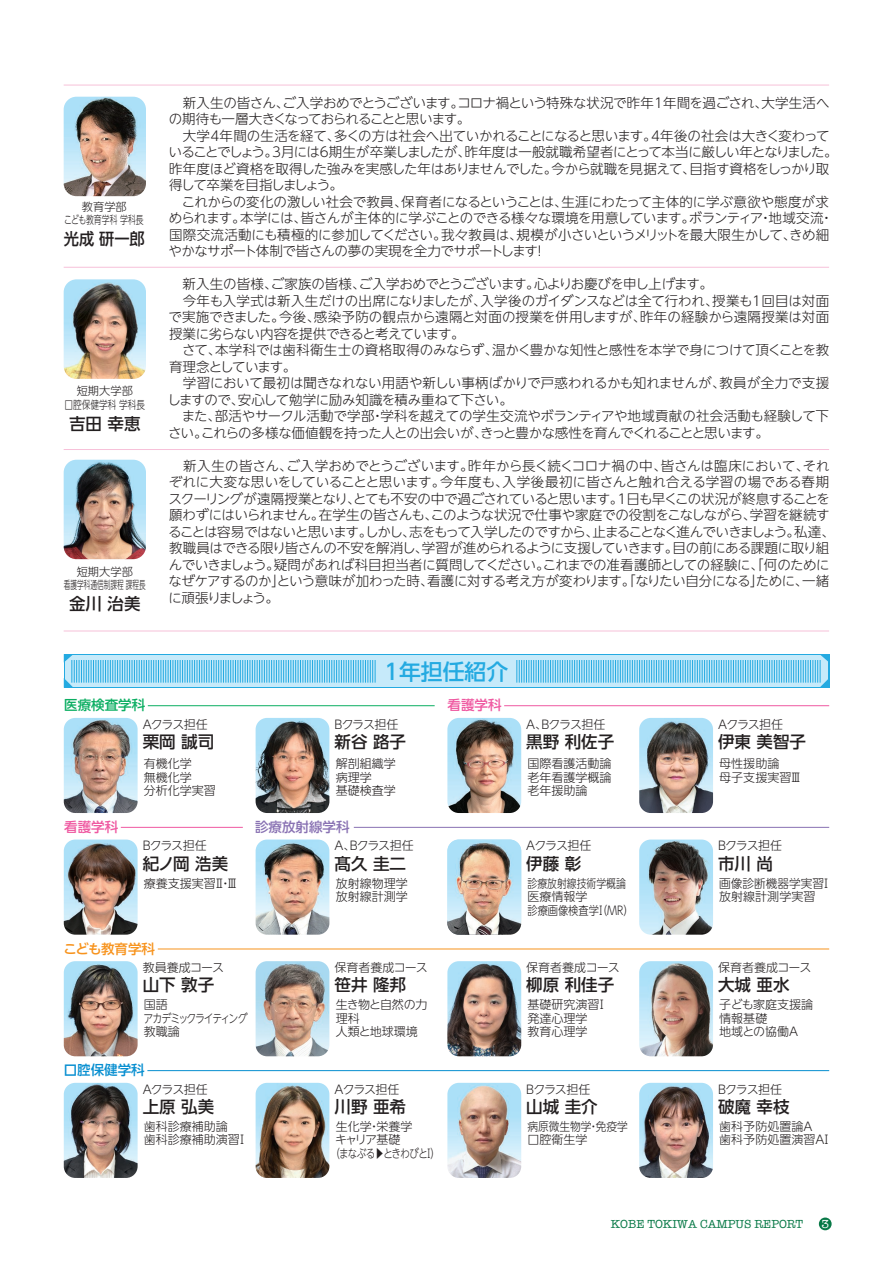
<style>
.page{position:relative;width:893px;height:1263px;background:#fff}
.page>*{position:absolute;margin:0;border:0;box-sizing:border-box;transform-origin:0 0}
.t1{font:500 21.9px "UD Shin Go NT Pro";color:#24aae1}
.t2{font:500 16.5px "UD Shin Go NT Pro";color:#231f20}
.t3{font:500 16.5px "UD Shin Go NT Pro";color:#231f20;scale:.92 1}
.t4{font:300 13.5px/16.5px "UD Shin Go NT Pro";letter-spacing:-.03em;color:#231f20}
.t5{font:500 13.5px "UD Shin Go NT Pro";color:#ef59a1}
.t6{font:500 13.5px "UD Shin Go NT Pro";letter-spacing:-.025em;color:#f7931d}
.t7{font:500 13.5px "UD Shin Go NT Pro";color:#8972b3}
.t8{font:500 13.5px "UD Shin Go NT Pro";color:#0bae62}
.t9{font:500 13.5px "UD Shin Go NT Pro";color:#068ed0}
.t10{font:300 12px/13.5px "UD Shin Go NT Pro";color:#231f20}
.t11{font:300 12px/13.5px "UD Shin Go NT Pro";color:#231f20;scale:.82 1}
.t12{font:12px "American Typewriter";color:#087947}
.t13{font:300 12px/13.5px "UD Shin Go NT Pro";letter-spacing:-.105em;color:#231f20}
.t14{font:300 12px/13.5px "UD Shin Go NT Pro";letter-spacing:-.02em;color:#231f20}
.t15{font:300 12px/13.5px "UD Shin Go NT Pro";color:#231f20;scale:.89 1}
.t16{font:300 12px "UD Shin Go NT Pro";letter-spacing:-.07em;color:#231f20;scale:.79 1}
.t17{font:300 12px "UD Shin Go NT Pro";letter-spacing:-.025em;color:#231f20}
.t18{font:12px "American Typewriter";color:#fff}
.t19{font:300 11.25px/13.5px "UD Shin Go NT Pro";color:#231f20;text-align:center}
</style>
<div class="page">
<div style="left:819px;top:1217px;width:13px;height:13px;background:#087947;border-radius:50%"></div>
<hr style="left:64px;top:267px;width:765px;height:1px;background:#f7c1d9">
<hr style="left:64px;top:449px;width:765px;height:1px;background:#f7c1d9">
<hr style="left:64px;top:630px;width:765px;height:1px;background:#f7c1d9">
<img style="left:64px;top:279px;width:82px;height:100px">
<img style="left:64px;top:460px;width:82px;height:99px">
<hr style="left:64px;top:85px;width:765px;height:1px;background:#f7c1d9">
<img style="left:64px;top:97px;width:82px;height:99px">
<img style="left:64px;top:718px;width:74px;height:95px">
<hr style="left:148px;top:705px;width:287px;height:1px;background:#0bae62">
<hr style="left:121px;top:827px;width:122px;height:1px;background:#ef59a1">
<hr style="left:504px;top:705px;width:325px;height:1px;background:#ef59a1">
<hr style="left:158px;top:948px;width:671px;height:1px;background:#f7931d">
<hr style="left:147px;top:1070px;width:682px;height:1px;background:#068ed0">
<div style="left:65px;top:655px;width:763px;height:31px;background:#c6eafa"></div>
<svg style="left:64px;top:654px;width:312px;height:34px"></svg>
<svg style="left:517px;top:654px;width:312px;height:34px"></svg>
<img style="left:256px;top:718px;width:73px;height:95px">
<img style="left:639px;top:718px;width:74px;height:95px">
<img style="left:447px;top:718px;width:74px;height:95px">
<img style="left:447px;top:839px;width:74px;height:96px">
<img style="left:639px;top:839px;width:74px;height:96px">
<img style="left:447px;top:1083px;width:74px;height:95px">
<img style="left:639px;top:1083px;width:74px;height:95px">
<img style="left:256px;top:839px;width:73px;height:96px">
<img style="left:256px;top:961px;width:73px;height:95px">
<img style="left:447px;top:961px;width:74px;height:95px">
<img style="left:639px;top:961px;width:74px;height:95px">
<img style="left:256px;top:1083px;width:73px;height:95px">
<img style="left:64px;top:1083px;width:74px;height:95px">
<img style="left:64px;top:839px;width:74px;height:96px">
<img style="left:64px;top:961px;width:74px;height:95px">
<hr style="left:354px;top:827px;width:475px;height:1px;background:#8972b3">
<p class="t19" style="left:64px;top:200px;width:81px">教育学部<br>こども教育学科 学科長</p>
<p class="t3" style="left:64px;top:226px;width:89px">光成 研一郎</p>
<p class="t19" style="left:64px;top:384px;width:82px">短期大学部<br>口腔保健学科 学科長</p>
<p class="t2" style="left:69px;top:410px;width:73px">吉田 幸恵</p>
<p class="t19" style="left:64px;top:564px;width:83px">短期大学部<br>看護学科通信制課程 課程長</p>
<p class="t2" style="left:69px;top:590px;width:73px">金川 治美</p>
<p class="t8" style="left:64px;top:694px;width:82px">医療検査学科</p>
<p class="t4" style="left:169px;top:94px;width:671px">　新入生の皆さん、ご入学おめでとうございます。コロナ禍という特殊な状況で昨年1年間を過ごされ、大学生活への期待も一層大きくなっておられることと思います。<br>　大学4年間の生活を経て、多くの方は社会へ出ていかれることになると思います。4年後の社会は大きく変わっていることでしょう。3月には6期生が卒業しましたが、昨年度は一般就職希望者にとって本当に厳しい年となりました。昨年度ほど資格を取得した強みを実感した年はありませんでした。今から就職を見据えて、目指す資格をしっかり取得して卒業を目指しましょう。<br>　これからの変化の激しい社会で教員、保育者になるということは、生涯にわたって主体的に学ぶ意欲や態度が求められます。本学には、皆さんが主体的に学ぶことのできる様々な環境を用意しています。ボランティア・地域交流・国際交流活動にも積極的に参加してください。我々教員は、規模が小さいというメリットを最大限生かして、きめ細やかなサポート体制で皆さんの夢の実現を全力でサポートします！</p>
<p class="t4" style="left:168px;top:275px;width:663px">　新入生の皆様、ご家族の皆様、ご入学おめでとうございます。心よりお慶びを申し上げます。<br>　今年も入学式は新入生だけの出席になりましたが、入学後のガイダンスなどは全て行われ、授業も1回目は対面で実施できました。今後、感染予防の観点から遠隔と対面の授業を併用しますが、昨年の経験から遠隔授業は対面授業に劣らない内容を提供できると考えています。<br>　さて、本学科では歯科衛生士の資格取得のみならず、温かく豊かな知性と感性を本学で身につけて頂くことを教育理念としています。<br>　学習において最初は聞きなれない用語や新しい事柄ばかりで戸惑われるかも知れませんが、教員が全力で支援しますので、安心して勉学に励み知識を積み重ねて下さい。<br>　また、部活やサークル活動で学部・学科を越えての学生交流やボランティアや地域貢献の社会活動も経験して下さい。これらの多様な価値観を持った人との出会いが、きっと豊かな感性を育んでくれることと思います。</p>
<p class="t4" style="left:168px;top:457px;width:668px">　新入生の皆さん、ご入学おめでとうございます。昨年から長く続くコロナ禍の中、皆さんは臨床において、それぞれに大変な思いをしていることと思います。今年度も、入学後最初に皆さんと触れ合える学習の場である春期スクーリングが遠隔授業となり、とても不安の中で過ごされていると思います。1日も早くこの状況が終息することを願わずにはいられません。在学生の皆さんも、このような状況で仕事や家庭での役割をこなしながら、学習を継続することは容易ではないと思います。しかし、志をもって入学したのですから、止まることなく進んでいきましょう。私達、教職員はできる限り皆さんの不安を解消し、学習が進められるように支援していきます。目の前にある課題に取り組んでいきましょう。疑問があれば科目担当者に質問してください。これまでの准看護師としての経験に、「何のためになぜケアするのか」という意味が加わった時、看護に対する考え方が変わります。「なりたい自分になる」ために、一緒に頑張りましょう。</p>
<h1 class="t1" style="left:385px;top:653px;width:125px">1年担任紹介</h1>
<p class="t5" style="left:447px;top:694px;width:55px">看護学科</p>
<p class="t10" style="left:143px;top:717px;width:67px">Aクラス担任</p>
<p class="t2" style="left:143px;top:728px;width:73px">栗岡 誠司</p>
<p class="t10" style="left:144px;top:756px;width:73px">有機化学<br>無機化学<br>分析化学実習</p>
<p class="t10" style="left:334px;top:717px;width:66px">Bクラス担任</p>
<p class="t2" style="left:334px;top:728px;width:73px">新谷 路子</p>
<p class="t10" style="left:336px;top:756px;width:61px">解剖組織学病理学<br>基礎検査学</p>
<p class="t10" style="left:526px;top:717px;width:81px">A、Bクラス担任</p>
<p class="t2" style="left:526px;top:728px;width:89px">黒野 利佐子</p>
<p class="t10" style="left:527px;top:756px;width:85px;text-align:justify">国際看護活動論老年看護学概論老年援助論</p>
<p class="t5" style="left:64px;top:816px;width:55px">看護学科</p>
<p class="t7" style="left:255px;top:816px;width:96px">診療放射線学科</p>
<p class="t10" style="left:143px;top:838px;width:66px">Bクラス担任</p>
<p class="t2" style="left:143px;top:850px;width:87px">紀ノ岡 浩美</p>
<p class="t10" style="left:144px;top:876px;width:96px">療養支援実習Ⅱ・Ⅲ</p>
<p class="t10" style="left:334px;top:838px;width:81px">A、Bクラス担任</p>
<p class="t2" style="left:334px;top:850px;width:73px">髙久 圭二</p>
<p class="t10" style="left:336px;top:876px;width:73px">放射線物理学放射線計測学</p>
<p class="t10" style="left:526px;top:838px;width:67px">Aクラス担任</p>
<p class="t2" style="left:526px;top:850px;width:56px">伊藤 彰</p>
<p class="t11" style="left:527px;top:876px;width:131px">診療放射線技術学概論医療情報学<br>診療画像検査学Ⅰ（MR）</p>
<p class="t6" style="left:63px;top:938px;width:93px">こども教育学科</p>
<p class="t17" style="left:143px;top:958px;width:83px">教員養成コース</p>
<p class="t2" style="left:143px;top:972px;width:73px">山下 敦子</p>
<p class="t10" style="left:334px;top:960px;width:95px">保育者養成コース</p>
<p class="t2" style="left:334px;top:972px;width:73px">笹井 隆邦</p>
<p class="t10" style="left:526px;top:960px;width:95px">保育者養成コース</p>
<p class="t2" style="left:526px;top:972px;width:89px">柳原 利佳子</p>
<p class="t13" style="left:143px;top:997px;width:106px">国語<br>アカデミックライティング教職論</p>
<p class="t14" style="left:336px;top:997px;width:93px">生き物と自然の力理科<br>人類と地球環境</p>
<p class="t10" style="left:527px;top:997px;width:82px">基礎研究演習Ⅰ発達心理学<br>教育心理学</p>
<p class="t9" style="left:64px;top:1059px;width:82px">口腔保健学科</p>
<p class="t10" style="left:143px;top:1082px;width:67px">Aクラス担任</p>
<p class="t2" style="left:143px;top:1093px;width:73px">上原 弘美</p>
<p class="t10" style="left:144px;top:1119px;width:106px">歯科診療補助論<br>歯科診療補助演習Ⅰ</p>
<p class="t10" style="left:334px;top:1082px;width:67px">Aクラス担任</p>
<p class="t2" style="left:334px;top:1093px;width:73px">川野 亜希</p>
<p class="t10" style="left:336px;top:1119px;width:78px">生化学・栄養学</p>
<p class="t10" style="left:335px;top:1132px;width:67px">キャリア基礎</p>
<p class="t16" style="left:330px;top:1143px;width:140px">（まなぶる▶ときわびとⅠ）</p>
<p class="t10" style="left:526px;top:1082px;width:66px">Bクラス担任</p>
<p class="t2" style="left:526px;top:1093px;width:73px">山城 圭介</p>
<p class="t15" style="left:527px;top:1119px;width:114px">病原微生物学・免疫学口腔衛生学</p>
<p class="t10" style="left:718px;top:717px;width:67px">Aクラス担任</p>
<p class="t2" style="left:718px;top:728px;width:89px">伊東 美智子</p>
<p class="t10" style="left:719px;top:756px;width:84px">母性援助論<br>母子支援実習Ⅲ</p>
<p class="t10" style="left:718px;top:838px;width:66px">Bクラス担任</p>
<p class="t2" style="left:718px;top:850px;width:56px">市川 尚</p>
<p class="t10" style="left:719px;top:876px;width:114px">画像診断機器学実習Ⅰ放射線計測学実習</p>
<p class="t10" style="left:718px;top:960px;width:95px">保育者養成コース</p>
<p class="t2" style="left:718px;top:972px;width:73px">大城 亜水</p>
<p class="t10" style="left:719px;top:997px;width:95px">子ども家庭支援論情報基礎<br>地域との協働A</p>
<p class="t10" style="left:718px;top:1082px;width:66px">Bクラス担任</p>
<p class="t2" style="left:718px;top:1093px;width:73px">破魔 幸枝</p>
<p class="t10" style="left:719px;top:1119px;width:115px">歯科予防処置論A<br>歯科予防処置演習AⅠ</p>
<p class="t12" style="left:611px;top:1215px;width:194px">KOBE TOKIWA CAMPUS REPORT</p>
<p class="t18" style="left:821px;top:1215px;width:9px">3</p>
</div>
